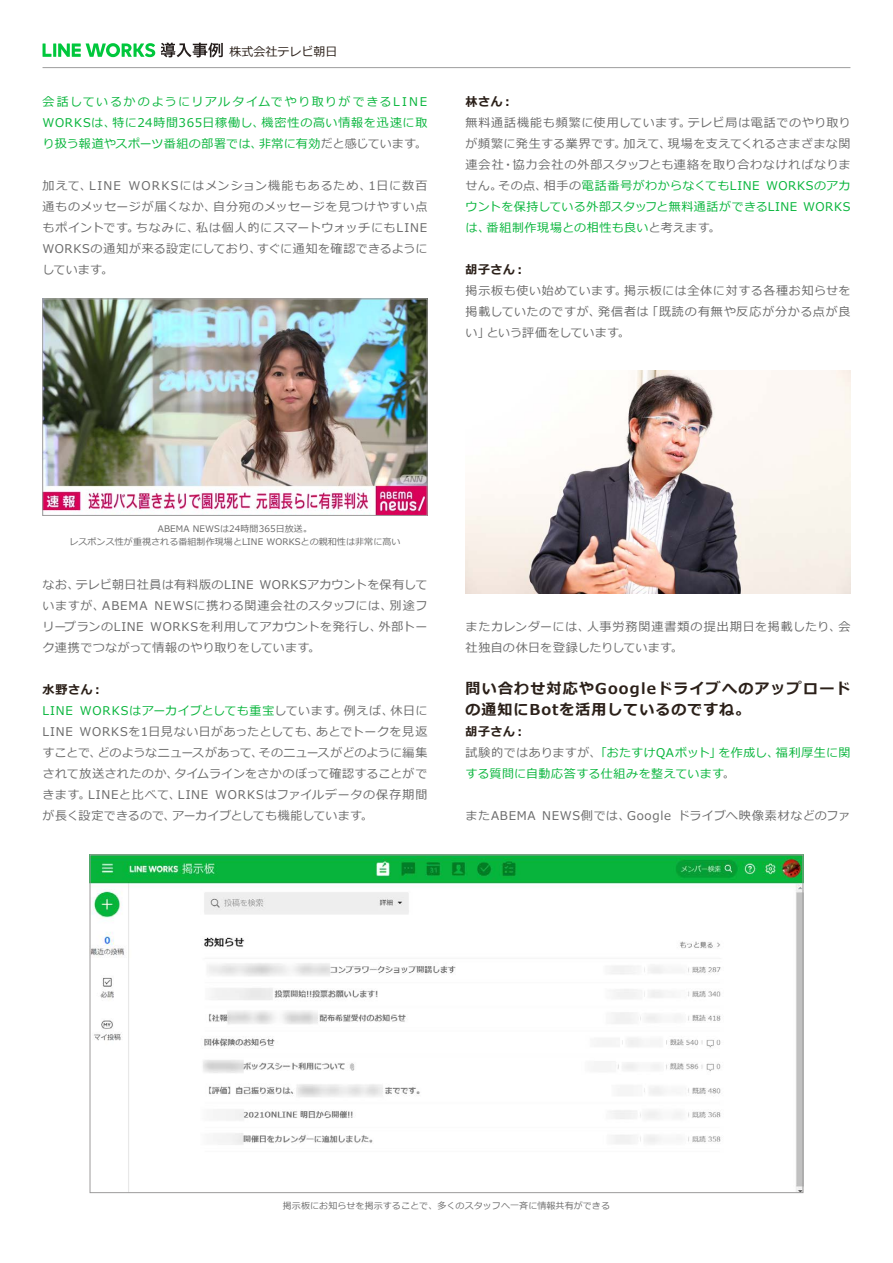
<style>
.page{position:relative;width:893px;height:1263px;background:#fff}
.page>*{position:absolute;margin:0;border:0;box-sizing:border-box;transform-origin:0 0}
.t1{font:700 15px/21px "Meiryo";letter-spacing:.08em;color:#2b2019}
.t2{font:12px/21px "Meiryo";letter-spacing:.045em;color:#6a6a6a}
.t3{font:12px/21px "Meiryo";letter-spacing:.045em;color:#07b53b}
.t4{font:12px/21px "Meiryo";letter-spacing:.025em;color:#6a6a6a}
.t5{font:12px/21px "Meiryo";letter-spacing:.105em;color:#07b53b;text-align:right}
.t6{font:12px "Meiryo";letter-spacing:.015em;color:#6a6a6a}
.t7{font:12px "Meiryo";letter-spacing:.02em;color:#6a6a6a}
.t8{font:12px "Meiryo";letter-spacing:.005em;color:#6a6a6a}
.t9{font:12px "Meiryo";letter-spacing:.085em;color:#6a6a6a}
.t10{font:12px "Meiryo";letter-spacing:.075em;color:#6a6a6a}
.t11{font:700 12px "Meiryo";letter-spacing:.04em;color:#2b2019}
.t12{font:12px "Meiryo";letter-spacing:.02em;color:#07b53b}
.t13{font:12px "Meiryo";letter-spacing:.01em;color:#6a6a6a}
.t14{font:12px "Meiryo";letter-spacing:.07em;color:#6a6a6a}
.t15{font:12px "Meiryo";letter-spacing:-.01em;color:#6a6a6a}
.t16{font:12px "Meiryo";color:#2b2019}
.t17{font:12px "Meiryo";letter-spacing:.065em;color:#6a6a6a}
.t18{font:9px/13.5px "Meiryo";letter-spacing:.01em;color:#6b6b6b;text-align:center}
.s1{color:#07b53b}
.s2{color:#6a6a6a}
</style>
<div class="page">
<hr style="left:43px;top:67px;width:807px;height:1px;background:#9e9e9e">
<svg style="left:161px;top:43px;width:62px;height:14px"></svg>
<svg style="left:43px;top:43px;width:112px;height:14px"></svg>
<img style="left:45px;top:301px;width:380px;height:213px">
<div style="left:43px;top:299px;width:384px;height:217px;border:1px solid #9d9c9c"></div>
<img style="left:92px;top:857px;width:709px;height:334px">
<img style="left:466px;top:371px;width:384px;height:223px">
<p class="t16" style="left:230px;top:43px;width:109px">株式会社テレビ朝日</p>
<p class="t5" style="left:43px;top:92px;width:386px">会話しているかのようにリアルタイムでやり取りができるL NI E機密性の高い情報を迅速に取</p>
<p class="t3" style="left:112px;top:113px;width:154px">特に24時間365日稼働し、</p>
<p class="t3" style="left:43px;top:113px;width:75px">WORKSは、</p>
<p class="t12" style="left:43px;top:136px;width:222px">り扱う報道やスポーツ番組の部署では、</p>
<p class="t6" style="left:259px;top:136px;width:169px"><span class="s1">非常に有効</span>だと感じています。</p>
<p class="t2" style="left:43px;top:176px;width:51px">加えて、</p>
<p class="t2" style="left:89px;top:176px;width:33px">LINE</p>
<p class="t2" style="left:369px;top:176px;width:60px">1日に数百</p>
<p class="t9" style="left:129px;top:178px;width:244px">WORKSにはメンション機能もあるため、</p>
<p class="t11" style="left:466px;top:93px;width:49px">林さん：</p>
<p class="t2" style="left:688px;top:113px;width:164px">テレビ局は電話でのやり取り</p>
<p class="t2" style="left:668px;top:113px;width:184px;text-indent:-202px">無料通話機能も頻繁に使用しています。<br>現場を支えてくれるさまざまな関</p>
<p class="t2" style="left:466px;top:134px;width:386px">が頻繁に発生する業界です。<br>連会社・協力会社の外部スタッフとも連絡を取り合わなければなりま</p>
<p class="t3" style="left:766px;top:176px;width:86px">WORKSのアカ</p>
<p class="t2" style="left:623px;top:134px;width:49px">加えて、</p>
<p class="t3" style="left:544px;top:176px;width:217px"><span class="s2">相手の</span>電話番号がわからなくてもLINE</p>
<p class="t2" style="left:498px;top:176px;width:51px">その点、</p>
<p class="t2" style="left:466px;top:176px;width:38px">せん。</p>
<p class="t2" style="left:196px;top:197px;width:233px;text-indent:-154px">通ものメッセージが届くなか、<br>私は個人的にスマートウォッチにもLINE</p>
<p class="t2" style="left:213px;top:197px;width:216px">自分宛のメッセージを見つけやすい点</p>
<p class="t4" style="left:43px;top:218px;width:98px">もポイントです。</p>
<p class="t2" style="left:136px;top:218px;width:65px">ちなみに、</p>
<p class="t4" style="left:43px;top:239px;width:220px">WORKSの通知が来る設定にしており、しています。</p>
<p class="t7" style="left:257px;top:241px;width:172px">すぐに通知を確認できるように</p>
<p class="t3" style="left:486px;top:197px;width:312px;text-indent:-21px">ウントを保持している外部スタッフと無料通話ができるLINE番組制作現場との相性も良い<span class="s2">と考えます。</span></p>
<p class="t3" style="left:803px;top:197px;width:49px">WORKS</p>
<p class="t3" style="left:466px;top:218px;width:26px">は、</p>
<p class="t11" style="left:466px;top:261px;width:62px">胡子さん：</p>
<p class="t2" style="left:624px;top:281px;width:228px">掲示板には全体に対する各種お知らせを</p>
<p class="t2" style="left:466px;top:281px;width:163px">掲示板も使い始めています。</p>
<p class="t2" style="left:486px;top:302px;width:145px;text-indent:-21px">掲載していたのですが、<br>という評価をしています。</p>
<p class="t14" style="left:646px;top:304px;width:205px">「既読の有無や反応が分かる点が良</p>
<p class="t2" style="left:598px;top:302px;width:52px">発信者は</p>
<p class="t2" style="left:466px;top:323px;width:25px">い」</p>
<p class="t18" style="left:69px;top:522px;width:333px">ABEMA NEWSは24時間365日放送。<br>レスポンス性が重視される番組制作現場とLINE WORKSとの親和性は非常に高い</p>
<p class="t2" style="left:76px;top:575px;width:179px">テレビ朝日社員は有料版のLINE</p>
<p class="t4" style="left:259px;top:575px;width:169px">WORKSアカウントを保有して</p>
<p class="t2" style="left:43px;top:575px;width:38px">なお、</p>
<p class="t2" style="left:43px;top:596px;width:64px">いますが、</p>
<p class="t2" style="left:102px;top:596px;width:47px">ABEMA</p>
<p class="t2" style="left:155px;top:596px;width:239px">NEWSに携わる関連会社のスタッフには、</p>
<p class="t2" style="left:390px;top:596px;width:39px">別途フ</p>
<p class="t2" style="left:43px;top:617px;width:279px">リープランのLINE<br>ク連携でつながって情報のやり取りをしています。</p>
<p class="t11" style="left:43px;top:681px;width:62px">水野さん：</p>
<p class="t2" style="left:379px;top:617px;width:50px">外部トー</p>
<p class="t2" style="left:150px;top:617px;width:233px">WORKSを利用してアカウントを発行し、</p>
<p class="t3" style="left:43px;top:701px;width:32px">LINE</p>
<p class="t3" style="left:80px;top:701px;width:268px">WORKSはアーカイブとしても重宝<span class="s2">しています。</span></p>
<p class="t2" style="left:344px;top:701px;width:52px">例えば、</p>
<p class="t2" style="left:390px;top:701px;width:38px">休日に</p>
<p class="t2" style="left:80px;top:722px;width:241px">WORKSを1日見ない日があったとしても、</p>
<p class="t2" style="left:316px;top:722px;width:113px">あとでトークを見返</p>
<p class="t2" style="left:43px;top:722px;width:32px">LINE</p>
<p class="t15" style="left:98px;top:745px;width:167px">どのようなニュースがあって、</p>
<p class="t6" style="left:259px;top:745px;width:170px">そのニュースがどのように編集</p>
<p class="t2" style="left:43px;top:743px;width:60px">すことで、</p>
<p class="t8" style="left:174px;top:766px;width:254px">タイムラインをさかのぼって確認することがで</p>
<p class="t2" style="left:43px;top:764px;width:137px">されて放送されたのか、</p>
<p class="t17" style="left:88px;top:787px;width:94px">LINEと比べて、</p>
<p class="t2" style="left:43px;top:785px;width:50px">きます。</p>
<p class="t2" style="left:178px;top:785px;width:32px">LINE</p>
<p class="t2" style="left:215px;top:785px;width:214px">WORKSはファイルデータの保存期間</p>
<p class="t13" style="left:172px;top:808px;width:202px">アーカイブとしても機能しています。</p>
<p class="t7" style="left:43px;top:808px;width:135px">が長く設定できるので、</p>
<p class="t4" style="left:466px;top:617px;width:219px">またカレンダーには、<br>社独自の休日を登録したりしています。</p>
<p class="t1" style="left:466px;top:679px;width:386px">問い合わせ対応やGoogleドライブへのアップロードの通知にBotを活用しているのですね。</p>
<p class="t11" style="left:466px;top:723px;width:62px">胡子さん：</p>
<p class="t3" style="left:776px;top:743px;width:76px">福利厚生に関</p>
<p class="t10" style="left:587px;top:619px;width:256px">人事労務関連書類の提出期日を掲載したり、</p>
<p class="t2" style="left:838px;top:617px;width:13px">会</p>
<p class="t3" style="left:466px;top:743px;width:271px"><span class="s2">試験的ではありますが、</span>「おたすけQAボット」する質問に自動応答する仕組みを整えています<span class="s2">。</span></p>
<p class="t4" style="left:678px;top:806px;width:174px">ドライブへ映像素材などのファ</p>
<p class="t3" style="left:718px;top:743px;width:62px">を作成し、</p>
<p class="t2" style="left:542px;top:806px;width:90px">NEWS側では、</p>
<p class="t2" style="left:466px;top:806px;width:71px">またABEMA</p>
<p class="t2" style="left:627px;top:806px;width:46px">Google</p>
<p class="t18" style="left:283px;top:1199px;width:329px">掲示板にお知らせを掲示することで、多くのスタッフへ一斉に情報共有ができる</p>
</div>
